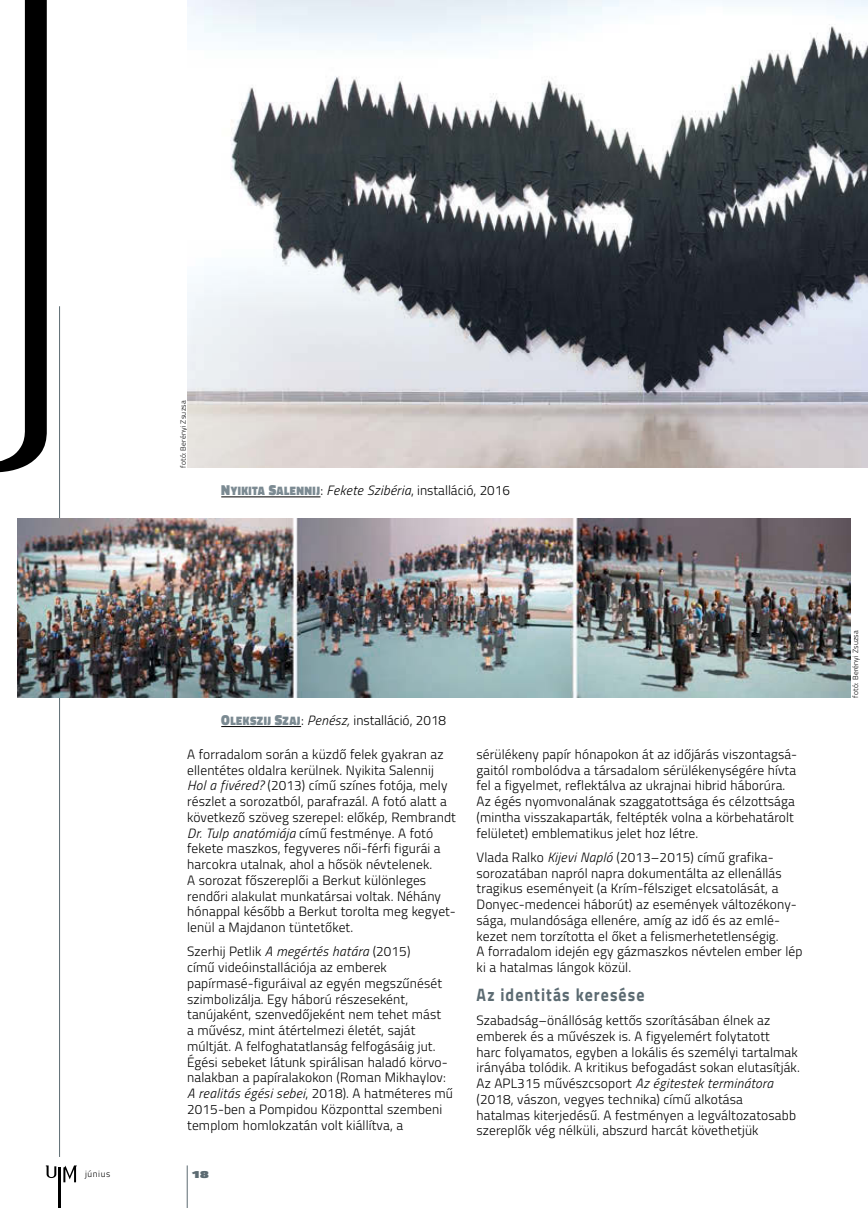
<style>
.page{position:relative;width:868px;height:1208px;background:#fff}
.page>*{position:absolute;margin:0;border:0;box-sizing:border-box;transform-origin:0 0}
.t1{font:700 18px "Titillium";letter-spacing:.065em;color:#5c6b72;scale:.88 1}
.t2{font:300 13.5px/15.8px "Titillium";letter-spacing:.01em;color:#000}
.t3{font:900 10.5px "Titillium";color:#5c6b72;scale:1.5 1}
.t4{font:300 9px "Titillium";letter-spacing:.065em;color:#000}
.t5{font:300 7.5px "Titillium";letter-spacing:.025em;color:#000}
.s1{font-family:"Titillium Black SC850";font-weight:400;font-size:14.55px;color:#7b8a92}
.s2{font-family:"Titillium Black SC850";font-weight:400;font-size:12.45px;color:#7b8a92}
.s3{font-style:italic}
</style>
<div class="page">
<hr style="left:59px;top:306px;width:1px;height:851px;background:#5c6b72">
<svg style="left:46px;top:1165px;width:10px;height:13px"></svg>
<hr style="left:59px;top:1167px;width:2px;height:41px;background:#000">
<svg style="left:63px;top:1165px;width:14px;height:17px"></svg>
<hr style="left:187px;top:1165px;width:1px;height:43px;background:#5c6b72">
<svg style="left:0;top:0;width:47px;height:472px"></svg>
<img style="left:17px;top:519px;width:833px;height:178px">
<hr style="left:221px;top:496px;width:99px;height:1px;background:#000">
<img style="left:187px;top:0;width:680px;height:468px">
<hr style="left:221px;top:726px;width:80px;height:1px;background:#000">
<p class="t5" style="left:178px;top:468px;width:69px;rotate:-90deg">fotó: Berényi Zsuzsa</p>
<p class="t2" style="left:221px;top:482px;width:290px"><span class="s1">N</span><span class="s2">YIKITA</span> <span class="s1">S</span><span class="s2">ALENNIJ</span>: <span class="s3">Fekete Szibéria</span>, installáció, 2016</p>
<p class="t2" style="left:221px;top:711px;width:226px"><span class="s1">O</span><span class="s2">LEKSZIJ</span> <span class="s1">S</span><span class="s2">ZAJ</span>: <span class="s3">Penész,</span> installáció, 2018</p>
<p class="t2" style="left:187px;top:745px;width:270px">A forradalom során a küzdő felek gyakran az ellentétes oldalra kerülnek. Nyikita Salennij<br><span class="s3">Hol a fivéred?</span> (2013) című színes fotója, mely részlet a sorozatból, parafrazál. A fotó alatt a következő szöveg szerepel: előkép, Rembrandt <span class="s3">Dr. Tulp anatómiája</span> című festménye. A fotó fekete maszkos, fegyveres női-férfi figurái a harcokra utalnak, ahol a hősök névtelenek.<br>A sorozat főszereplői a Berkut különleges rendőri alakulat munkatársai voltak. Néhány hónappal később a Berkut torolta meg kegyet&shy;lenül a Majdanon tüntetőket.</p>
<p class="t2" style="left:187px;top:943px;width:267px">Szerhij Petlik <span class="s3">A megértés határa</span> (2015)<br>című videóinstallációja az emberek papírmasé-figuráival az egyén megszűnését szimbolizálja. Egy háború részeseként, tanújaként, szenvedőjeként nem tehet mást<br>a művész, mint átértelmezi életét, saját múltját. A felfoghatatlanság felfogásáig jut.<br>Égési sebeket látunk spirálisan haladó körvo&shy;nalakban a papíralakokon (Roman Mikhaylov:<br><span class="s3">A realitás égési sebei</span>, 2018). A hatméteres mű 2015-ben a Pompidou Központtal szembeni templom homlokzatán volt kiállítva, a</p>
<p class="t4" style="left:85px;top:1167px;width:27px">június</p>
<p class="t3" style="left:191px;top:1166px;width:13px">18</p>
<p class="t2" style="left:476px;top:745px;width:322px">sérülékeny papír hónapokon át az időjárás viszontagsá&shy;gaitól rombolódva a társadalom sérülékenységére hívta fel a figyelmet, reflektálva az ukrajnai hibrid háborúra.<br>Az égés nyomvonalának szaggatottsága és célzottsága (mintha visszakaparták, feltépték volna a körbehatárolt felületet) emblematikus jelet hoz létre.</p>
<p class="t2" style="left:476px;top:848px;width:327px">Vlada Ralko <span class="s3">Kijevi Napló</span> (2013–2015) című grafika&shy;sorozatában napról napra dokumentálta az ellenállás tragikus eseményeit (a Krím-félsziget elcsatolását, a Donyec-medencei háborút) az események változékony&shy;sága, mulandósága ellenére, amíg az idő és az emlé&shy;kezet nem torzította el őket a felismerhetetlenségig.<br>A forradalom idején egy gázmaszkos névtelen ember lép ki a hatalmas lángok közül.</p>
<h1 class="t1" style="left:476px;top:980px;width:192px">Az identitás keresése</h1>
<p class="t2" style="left:476px;top:1011px;width:325px">Szabadság–önállóság kettős szorításában élnek az emberek és a művészek is. A figyelemért folytatott<br>harc folyamatos, egyben a lokális és személyi tartalmak irányába tolódik. A kritikus befogadást sokan elutasítják.<br>Az APL315 művészcsoport <span class="s3">Az égitestek terminátora </span>(2018, vászon, vegyes technika) című alkotása<br>hatalmas kiterjedésű. A festményen a legváltozatosabb szereplők vég nélküli, abszurd harcát követhetjük</p>
<p class="t5" style="left:849px;top:697px;width:69px;rotate:-90deg">fotó: Berényi Zsuzsa</p>
</div>
